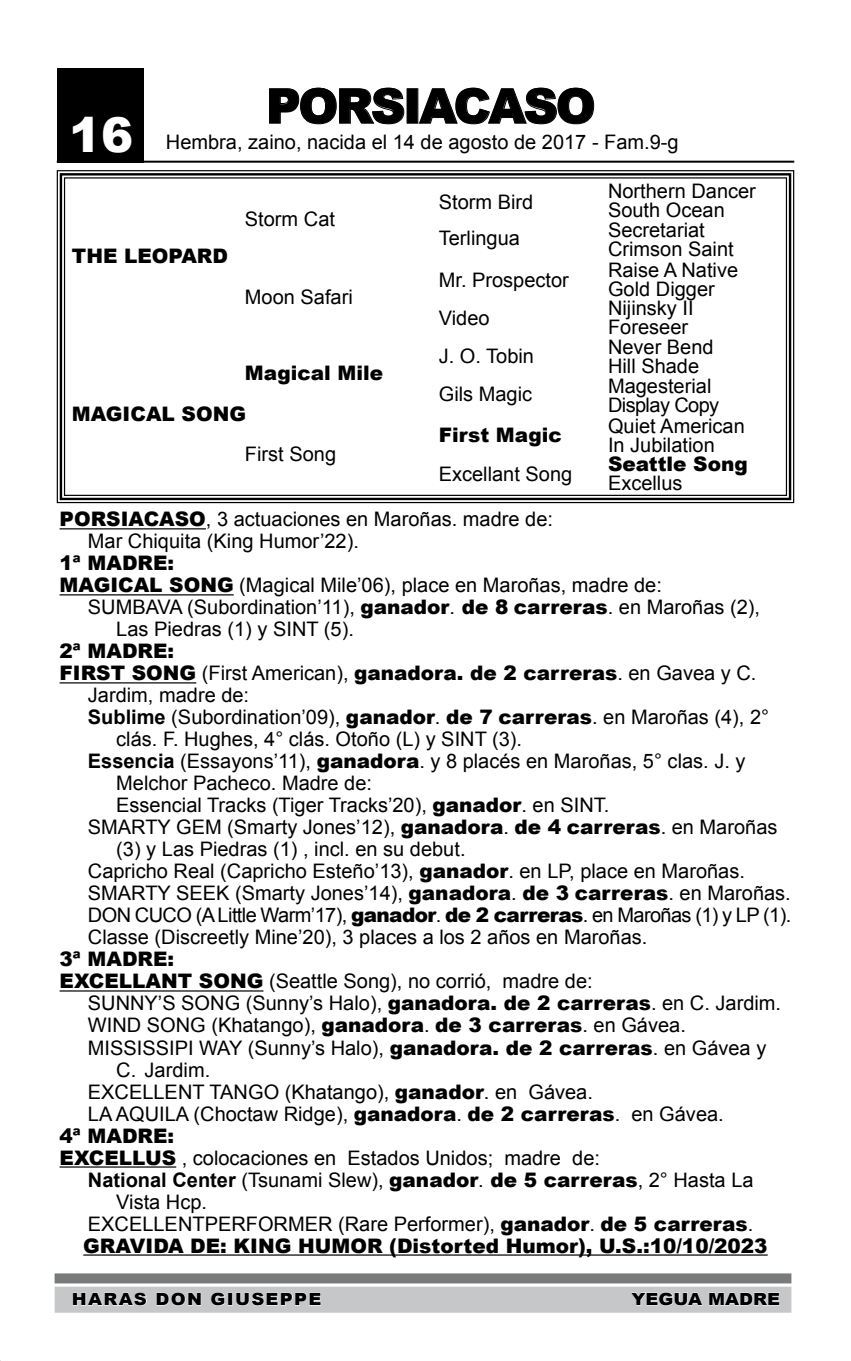
<style>
.page{position:relative;width:851px;height:1361px;background:#fff}
.page>*{position:absolute;margin:0;border:0;box-sizing:border-box;transform-origin:0 0}
.t1{font:900 48px "Arial";letter-spacing:-.05em;color:#000}
.t2{font:900 48px "Arial";color:#fff}
.t3{font:20px/22px "Arial";color:#000}
.t4{font:900 20px "Arial";color:#000}
.t5{font:20px "Arial";letter-spacing:-.03em;color:#000}
.t6{font:900 16.8px "Arial";letter-spacing:.07em;color:#000;scale:1.08 1}
.t7{font:900 16.8px "Arial";color:#000;scale:1.08 1}
.s1{font-weight:900}
.s2{font-weight:400}
.s3{font-weight:700}
</style>
<div class="page">
<div style="left:55px;top:1273px;width:736px;height:10px;background:#797a7c"></div>
<div style="left:55px;top:1286px;width:736px;height:26px;background:#c6c7c9"></div>
<svg style="left:56px;top:170px;width:738px;height:334px"></svg>
<div style="left:60px;top:173px;width:731px;height:327px;border:2px solid #000"></div>
<hr style="left:57px;top:161px;width:737px;height:2px;background:#000">
<hr style="left:60px;top:528px;width:146px;height:1px;background:#000">
<hr style="left:60px;top:594px;width:174px;height:1px;background:#000">
<hr style="left:60px;top:682px;width:136px;height:1px;background:#000">
<hr style="left:60px;top:990px;width:203px;height:1px;background:#000">
<hr style="left:60px;top:1166px;width:116px;height:1px;background:#000">
<hr style="left:83px;top:1254px;width:684px;height:1px;background:#000">
<svg style="left:269px;top:87px;width:136px;height:38px"></svg>
<svg style="left:418px;top:87px;width:176px;height:38px"></svg>
<svg style="left:631px;top:1292px;width:149px;height:14px"></svg>
<svg style="left:72px;top:1292px;width:75px;height:14px"></svg>
<svg style="left:156px;top:1292px;width:46px;height:14px"></svg>
<svg style="left:211px;top:1292px;width:14px;height:14px"></svg>
<div style="left:228px;top:1293px;width:4px;height:12px;border:1px solid #fff"></div>
<svg style="left:236px;top:1292px;width:85px;height:14px"></svg>
<div style="left:57px;top:68px;width:86px;height:94px;background:#000"></div>
<h1 class="t2" style="left:69px;top:100px;width:66px">16</h1>
<h1 class="t1" style="left:266px;top:71px;width:331px">PORSIACASO</h1>
<p class="t3" style="left:166px;top:132px;width:514px">Hembra, zaino, nacida el 14 de agosto de 2017 - Fam.9-g</p>
<p class="t4" style="left:72px;top:241px;width:158px">THE LEOPARD</p>
<p class="t3" style="left:245px;top:208px;width:92px">Storm Cat</p>
<p class="t3" style="left:245px;top:286px;width:109px">Moon Safari</p>
<p class="t4" style="left:245px;top:358px;width:140px">Magical Mile</p>
<p class="t4" style="left:72px;top:399px;width:176px">MAGICAL SONG</p>
<p class="t3" style="left:245px;top:444px;width:93px">First Song</p>
<p class="t3" style="left:438px;top:191px;width:96px">Storm Bird</p>
<p class="t3" style="left:438px;top:227px;width:83px">Terlingua</p>
<p class="t3" style="left:438px;top:269px;width:132px">Mr. Prospector</p>
<p class="t3" style="left:438px;top:307px;width:52px">Video</p>
<p class="t3" style="left:438px;top:345px;width:97px">J. O. Tobin</p>
<p class="t3" style="left:438px;top:383px;width:95px">Gils Magic</p>
<p class="t4" style="left:438px;top:420px;width:125px">First Magic</p>
<p class="t3" style="left:438px;top:463px;width:135px">Excellant Song</p>
<p class="t3" style="left:608px;top:180px;width:149px">Northern Dancer</p>
<p class="t3" style="left:608px;top:199px;width:118px">South Ocean</p>
<p class="t3" style="left:608px;top:219px;width:98px">Secretariat</p>
<p class="t3" style="left:608px;top:238px;width:127px">Crimson Saint</p>
<p class="t3" style="left:608px;top:259px;width:132px">Raise A Native</p>
<p class="t3" style="left:608px;top:278px;width:108px">Gold Digger</p>
<p class="t3" style="left:608px;top:297px;width:87px">Nijinsky II</p>
<p class="t3" style="left:608px;top:316px;width:82px">Foreseer</p>
<p class="t3" style="left:608px;top:336px;width:107px">Never Bend</p>
<p class="t3" style="left:608px;top:356px;width:93px">Hill Shade</p>
<p class="t3" style="left:608px;top:375px;width:105px">Magesterial</p>
<p class="t5" style="left:608px;top:392px;width:113px">Display Copy</p>
<p class="t3" style="left:608px;top:415px;width:138px">Quiet American</p>
<p class="t3" style="left:608px;top:434px;width:108px">In Jubilation</p>
<p class="t4" style="left:608px;top:449px;width:141px">Seattle Song</p>
<p class="t3" style="left:608px;top:472px;width:76px">Excellus</p>
<p class="t3" style="left:88px;top:508px;width:466px;text-indent:-28px"><span class="s1">PORSIACASO</span>, 3 actuaciones en Maroñas. madre de:<br>Mar Chiquita (King Humor’22).</p>
<p class="t4" style="left:60px;top:549px;width:116px">1ª MADRE:</p>
<p class="t3" style="left:60px;top:574px;width:603px"><span class="s1">MAGICAL SONG</span> (Magical Mile’06), place en Maroñas, madre de:</p>
<p class="t3" style="left:88px;top:596px;width:673px">SUMBAVA (Subordination’11), <span class="s1">ganador</span>. <span class="s1">de 8 carreras</span>. en Maroñas (2),</p>
<p class="t3" style="left:116px;top:618px;width:239px">Las Piedras (1) y SINT (5).</p>
<p class="t4" style="left:60px;top:637px;width:116px">2ª MADRE:</p>
<p class="t4" style="left:60px;top:659px;width:698px">FIRST SONG <span class="s2">(First American),</span> ganadora. de 2 carreras<span class="s2">. en Gavea y C.</span></p>
<p class="t3" style="left:88px;top:684px;width:163px">Jardim, madre de:</p>
<p class="t3" style="left:88px;top:706px;width:682px"><span class="s3">Sublime</span> (Subordination’09), <span class="s1">ganador</span>. <span class="s1">de 7 carreras</span>. en Maroñas (4), 2°</p>
<p class="t3" style="left:116px;top:728px;width:407px">clás. F. Hughes, 4° clás. Otoño (L) y SINT (3).</p>
<p class="t3" style="left:88px;top:750px;width:659px"><span class="s3">Essencia</span> (Essayons’11), <span class="s1">ganadora</span>. y 8 placés en Maroñas, 5° clas. J. y</p>
<p class="t3" style="left:116px;top:772px;width:257px">Melchor Pacheco. Madre de:</p>
<p class="t3" style="left:116px;top:794px;width:494px">Essencial Tracks (Tiger Tracks’20), <span class="s1">ganador</span>. en SINT.</p>
<p class="t3" style="left:88px;top:816px;width:691px">SMARTY GEM (Smarty Jones’12), <span class="s1">ganadora</span>. <span class="s1">de 4 carreras</span>. en Maroñas</p>
<p class="t3" style="left:116px;top:838px;width:351px">(3) y Las Piedras (1) , incl. en su debut.</p>
<p class="t3" style="left:88px;top:860px;width:658px">Capricho Real (Capricho Esteño’13), <span class="s1">ganador</span>. en LP, place en Maroñas.</p>
<p class="t3" style="left:88px;top:882px;width:704px">SMARTY SEEK (Smarty Jones’14), <span class="s1">ganadora</span>. <span class="s1">de 3 carreras</span>. en Maroñas.</p>
<p class="t5" style="left:88px;top:902px;width:704px">DON CUCO (A Little Warm’17), <span class="s1">ganador</span>. <span class="s1">de 2 carreras</span>. en Maroñas (1) y LP (1).</p>
<p class="t3" style="left:88px;top:926px;width:561px">Classe (Discreetly Mine’20), 3 places a los 2 años en Maroñas.</p>
<p class="t4" style="left:60px;top:945px;width:116px">3ª MADRE:</p>
<p class="t3" style="left:60px;top:970px;width:534px"><span class="s1">EXCELLANT SONG</span> (Seattle Song), no corrió, madre de:</p>
<p class="t3" style="left:88px;top:992px;width:694px">SUNNY’S SONG (Sunny’s Halo), <span class="s1">ganadora. de 2 carreras</span>. en C. Jardim.</p>
<p class="t3" style="left:88px;top:1014px;width:599px">WIND SONG (Khatango), <span class="s1">ganadora</span>. <span class="s1">de 3 carreras</span>. en Gávea.</p>
<p class="t3" style="left:88px;top:1036px;width:679px">MISSISSIPI WAY (Sunny’s Halo), <span class="s1">ganadora. de 2 carreras</span>. en Gávea y</p>
<p class="t3" style="left:116px;top:1058px;width:95px">C. Jardim.</p>
<p class="t3" style="left:88px;top:1080px;width:506px">EXCELLENT TANGO (Khatango), <span class="s1">ganador</span>. en Gávea.</p>
<p class="t3" style="left:88px;top:1102px;width:637px">LA AQUILA (Choctaw Ridge), <span class="s1">ganadora</span>. <span class="s1">de 2 carreras</span>. en Gávea.</p>
<p class="t4" style="left:60px;top:1121px;width:116px">4ª MADRE:</p>
<p class="t3" style="left:60px;top:1146px;width:542px"><span class="s1">EXCELLUS</span> , colocaciones en Estados Unidos; madre de:</p>
<p class="t3" style="left:88px;top:1168px;width:667px"><span class="s3">National Center</span> (Tsunami Slew), <span class="s1">ganador</span>. <span class="s1">de 5 carreras</span>, 2° Hasta La</p>
<p class="t3" style="left:116px;top:1190px;width:92px">Vista Hcp.</p>
<p class="t3" style="left:88px;top:1212px;width:666px">EXCELLENTPERFORMER (Rare Performer), <span class="s1">ganador</span>. <span class="s1">de 5 carreras</span>.</p>
<p class="t4" style="left:83px;top:1231px;width:685px">GRAVIDA DE: KING HUMOR (Distorted Humor), U.S.:10/10/2023</p>
<p class="t6" style="left:72px;top:1287px;width:232px">HARAS DON GIUSEPPE</p>
<p class="t7" style="left:631px;top:1286px;width:139px">YEGUA MADRE</p>
</div>
